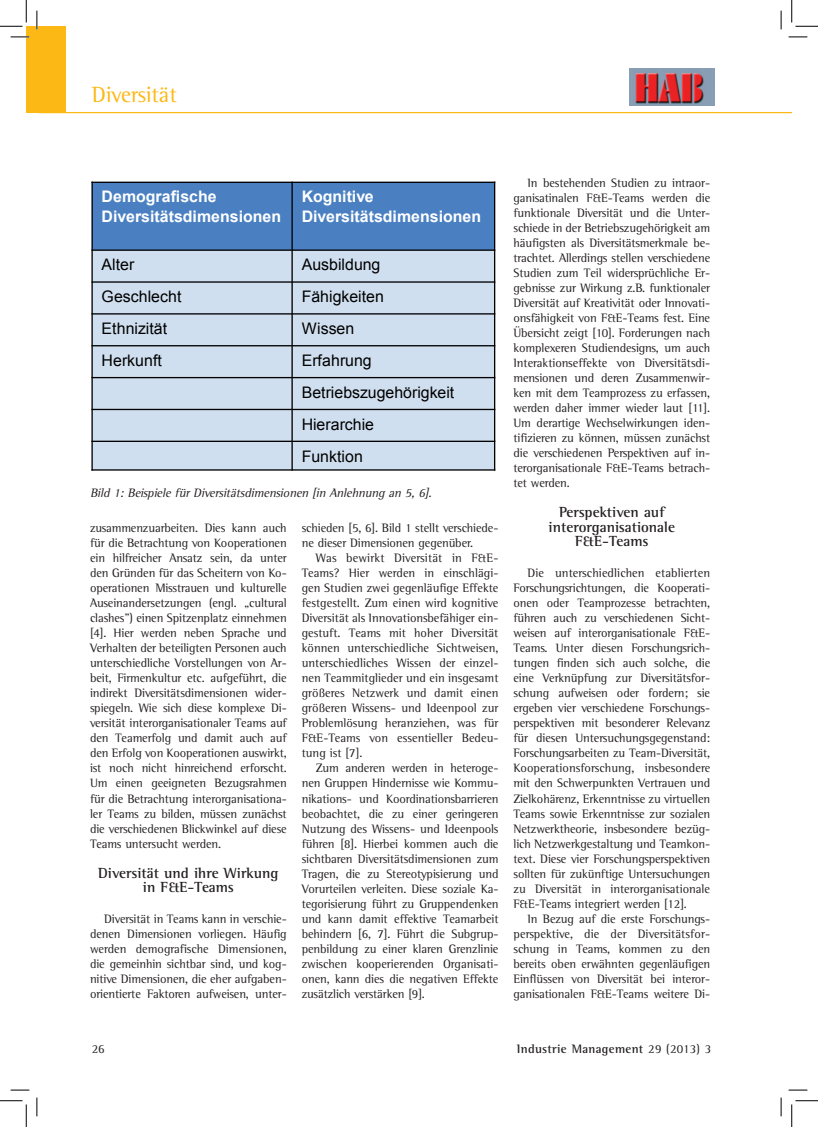
<style>
.page{position:relative;width:818px;height:1127px;background:#fff}
.page>*{position:absolute;margin:0;border:0;box-sizing:border-box;transform-origin:0 0}
.t1{font:22.5px "Rotis Semi Serif";color:#fcb814}
.t2{font:15.88px/31.9px "Arial";color:#000}
.t3{font:700 15.88px/19.1px "Arial";color:#fff}
.Subhead{font:700 15px/14.4px "Rotis Semi Serif";color:#231f20;text-align:center}
.Seitenzahl_links{font:12.5px/15px "Rotis Semi Serif";letter-spacing:-.01em;color:#231f20;text-align:justify}
.bildtitel-oben{font:italic 12.5px "Rotis Semi Serif";color:#231f20}
.t4{font:700 12.5px "Rotis Semi Serif";letter-spacing:.025em;color:#231f20}
.s1{font-weight:400}
</style>
<div class="page">
<div style="left:26px;top:26px;width:39px;height:87px;background:#fcb814"></div>
<hr style="left:39px;top:112px;width:753px;height:1px;background:#fcb814">
<img style="left:629px;top:71px;width:85px;height:34px">
<div style="left:92px;top:182px;width:200px;height:68px;background:#4a80c2"></div>
<div style="left:292px;top:182px;width:203px;height:68px;background:#4a80c2"></div>
<div style="left:92px;top:250px;width:200px;height:32px;background:#d0dfef"></div>
<div style="left:292px;top:250px;width:203px;height:32px;background:#d0dfef"></div>
<div style="left:92px;top:282px;width:200px;height:32px;background:#d0dfef"></div>
<div style="left:292px;top:282px;width:203px;height:32px;background:#d0dfef"></div>
<div style="left:92px;top:314px;width:200px;height:31px;background:#d0dfef"></div>
<div style="left:292px;top:314px;width:203px;height:31px;background:#d0dfef"></div>
<div style="left:92px;top:345px;width:200px;height:32px;background:#d0dfef"></div>
<div style="left:292px;top:345px;width:203px;height:32px;background:#d0dfef"></div>
<div style="left:92px;top:377px;width:200px;height:32px;background:#d0dfef"></div>
<div style="left:292px;top:377px;width:203px;height:32px;background:#d0dfef"></div>
<div style="left:92px;top:409px;width:200px;height:32px;background:#d0dfef"></div>
<div style="left:292px;top:409px;width:203px;height:32px;background:#d0dfef"></div>
<div style="left:92px;top:441px;width:200px;height:29px;background:#d0dfef"></div>
<div style="left:292px;top:441px;width:203px;height:29px;background:#d0dfef"></div>
<hr style="left:291px;top:181px;width:2px;height:289px;background:#000">
<hr style="left:91px;top:249px;width:404px;height:2px;background:#000">
<hr style="left:91px;top:281px;width:404px;height:1px;background:#000">
<hr style="left:91px;top:313px;width:404px;height:1px;background:#000">
<hr style="left:91px;top:345px;width:404px;height:1px;background:#000">
<hr style="left:91px;top:377px;width:404px;height:1px;background:#000">
<hr style="left:91px;top:408px;width:404px;height:2px;background:#000">
<hr style="left:91px;top:440px;width:404px;height:2px;background:#000">
<hr style="left:91px;top:181px;width:2px;height:289px;background:#000">
<hr style="left:494px;top:181px;width:1px;height:289px;background:#000">
<hr style="left:91px;top:181px;width:404px;height:2px;background:#000">
<hr style="left:91px;top:469px;width:404px;height:1px;background:#000">
<svg style="left:11px;top:36px;width:18px;height:2px"></svg>
<svg style="left:788px;top:36px;width:19px;height:2px"></svg>
<svg style="left:11px;top:1089px;width:18px;height:1px"></svg>
<svg style="left:788px;top:1089px;width:19px;height:1px"></svg>
<svg style="left:36px;top:11px;width:2px;height:18px"></svg>
<svg style="left:36px;top:1097px;width:2px;height:18px"></svg>
<svg style="left:780px;top:11px;width:2px;height:18px"></svg>
<svg style="left:780px;top:1097px;width:2px;height:18px"></svg>
<svg style="left:0;top:0;width:27px;height:27px"></svg>
<svg style="left:0;top:1100px;width:27px;height:26px"></svg>
<svg style="left:791px;top:0;width:27px;height:27px"></svg>
<svg style="left:791px;top:1100px;width:27px;height:26px"></svg>
<h1 class="t1" style="left:92px;top:81px;width:87px">Diversität</h1>
<p class="t3" style="left:102px;top:188px;width:181px">Demografische<br>Diversitätsdimensionen</p>
<p class="t3" style="left:302px;top:188px;width:181px">Kognitive<br>Diversitätsdimensionen</p>
<p class="t2" style="left:102px;top:249px;width:34px">Alter</p>
<p class="t2" style="left:302px;top:249px;width:80px">Ausbildung</p>
<p class="t2" style="left:102px;top:281px;width:81px">Geschlecht</p>
<p class="t2" style="left:302px;top:281px;width:84px">Fähigkeiten</p>
<p class="t2" style="left:102px;top:312px;width:67px">Ethnizität</p>
<p class="t2" style="left:302px;top:312px;width:54px">Wissen</p>
<p class="t2" style="left:102px;top:344px;width:62px">Herkunft</p>
<p class="t2" style="left:302px;top:344px;width:154px">Erfahrung<br>Betriebszugehörigkeit<br>Hierarchie<br>Funktion</p>
<p class="bildtitel-oben" style="left:90px;top:485px;width:346px">Bild 1: Beispiele für Diversitätsdimensionen [in Anlehnung an 5, 6].</p>
<p class="Seitenzahl_links" style="left:90px;top:520px;width:198px">zusammenzuarbeiten. Dies kann auch für die Betrachtung von Kooperationen ein hilfreicher Ansatz sein, da unter den Gründen für das Scheitern von Ko&shy;operationen Misstrauen und kulturelle Auseinandersetzungen (engl. „cultural clashes”) einen Spitzenplatz einnehmen [4]. Hier werden neben Sprache und Verhalten der beteiligten Personen auch unterschiedliche Vorstellungen von Ar&shy;beit, Firmenkultur etc. aufgeführt, die indirekt Diversitätsdimensionen wider&shy;spiegeln. Wie sich diese komplexe Di&shy;versität interorganisationaler Teams auf den Teamerfolg und damit auch auf den Erfolg von Kooperationen auswirkt, ist noch nicht hinreichend erforscht.<br>Um einen geeigneten Bezugsrahmen für die Betrachtung interorganisationa&shy;ler Teams zu bilden, müssen zunächst die verschiedenen Blickwinkel auf diese Teams untersucht werden.</p>
<p class="Subhead" style="left:98px;top:865px;width:182px">Diversität und ihre Wirkung in F&amp;E-Teams</p>
<p class="Seitenzahl_links" style="left:90px;top:910px;width:198px;text-indent:14px">Diversität in Teams kann in verschie&shy;denen Dimensionen vorliegen. Häufig werden demografische Dimensionen, die gemeinhin sichtbar sind, und kog&shy;nitive Dimensionen, die eher aufgaben&shy;orientierte Faktoren aufweisen, unter-</p>
<p class="Seitenzahl_links" style="left:302px;top:520px;width:198px">schieden [5, 6]. Bild 1 stellt verschiede&shy;ne dieser Dimensionen gegenüber.</p>
<p class="Seitenzahl_links" style="left:302px;top:550px;width:198px;text-indent:14px">Was bewirkt Diversität in F&amp;E-Teams? Hier werden in einschlägi&shy;gen Studien zwei gegenläufige Effekte festgestellt. Zum einen wird kognitive Diversität als Innovationsbefähiger ein&shy;gestuft. Teams mit hoher Diversität können unterschiedliche Sichtweisen, unterschiedliches Wissen der einzel&shy;nen Teammitglieder und ein insgesamt größeres Netzwerk und damit einen größeren Wissens- und Ideenpool zur Problemlösung heranziehen, was für F&amp;E-Teams von essentieller Bedeu&shy;tung ist [7].</p>
<p class="Seitenzahl_links" style="left:302px;top:760px;width:198px;text-indent:14px">Zum anderen werden in heteroge&shy;nen Gruppen Hindernisse wie Kommu&shy;nikations- und Koordinationsbarrieren beobachtet, die zu einer geringeren Nutzung des Wissens- und Ideenpools führen [8]. Hierbei kommen auch die sichtbaren Diversitätsdimensionen zum Tragen, die zu Stereotypisierung und Vorurteilen verleiten. Diese soziale Ka&shy;tegorisierung führt zu Gruppendenken und kann damit effektive Teamarbeit behindern [6, 7]. Führt die Subgrup&shy;penbildung zu einer klaren Grenzlinie zwischen kooperierenden Organisati&shy;onen, kann dies die negativen Effekte zusätzlich verstärken [9].</p>
<p class="Seitenzahl_links" style="left:513px;top:175px;width:198px;text-indent:14px">In bestehenden Studien zu intraor&shy;ganisatinalen F&amp;E-Teams werden die funktionale Diversität und die Unter&shy;schiede in der Betriebszugehörigkeit am häufigsten als Diversitätsmerkmale be&shy;trachtet. Allerdings stellen verschiedene Studien zum Teil widersprüchliche Er&shy;gebnisse zur Wirkung z.B. funktionaler Diversität auf Kreativität oder Innovati&shy;onsfähigkeit von F&amp;E-Teams fest. Eine Übersicht zeigt [10]. Forderungen nach komplexeren Studiendesigns, um auch Interaktionseffekte von Diversitätsdi&shy;mensionen und deren Zusammenwir&shy;ken mit dem Teamprozess zu erfassen, werden daher immer wieder laut [11].<br>Um derartige Wechselwirkungen iden&shy;tifizieren zu können, müssen zunächst die verschiedenen Perspektiven auf in&shy;terorganisationale F&amp;E-Teams betrach&shy;tet werden.</p>
<p class="Subhead" style="left:549px;top:505px;width:128px">Perspektiven auf interorganisationale<br>F&amp;E-Teams</p>
<p class="Seitenzahl_links" style="left:513px;top:565px;width:198px;text-indent:14px">Die unterschiedlichen etablierten Forschungsrichtungen, die Kooperati&shy;onen oder Teamprozesse betrachten, führen auch zu verschiedenen Sicht&shy;weisen auf interorganisationale F&amp;E-Teams. Unter diesen Forschungsrich&shy;tungen finden sich auch solche, die eine Verknüpfung zur Diversitätsfor&shy;schung aufweisen oder fordern; sie ergeben vier verschiedene Forschungs&shy;perspektiven mit besonderer Relevanz für diesen Untersuchungsgegenstand:<br>Forschungsarbeiten zu Team-Diversität, Kooperationsforschung, insbesondere mit den Schwerpunkten Vertrauen und Zielkohärenz, Erkenntnisse zu virtuellen Teams sowie Erkenntnisse zur sozialen Netzwerktheorie, insbesondere bezüg&shy;lich Netzwerkgestaltung und Teamkon&shy;text. Diese vier Forschungsperspektiven sollten für zukünftige Untersuchungen zu Diversität in interorganisationale F&amp;E-Teams integriert werden [12].</p>
<p class="Seitenzahl_links" style="left:513px;top:910px;width:198px;text-indent:14px">In Bezug auf die erste Forschungs&shy;perspektive, die der Diversitätsfor&shy;schung in Teams, kommen zu den bereits oben erwähnten gegenläufigen Einflüssen von Diversität bei interor&shy;ganisationalen F&amp;E-Teams weitere Di-</p>
<p class="Seitenzahl_links" style="left:92px;top:1040px;width:14px">26</p>
<p class="t4" style="left:517px;top:1040px;width:196px">Industrie Management <span class="s1">29 (2013) 3</span></p>
</div>
